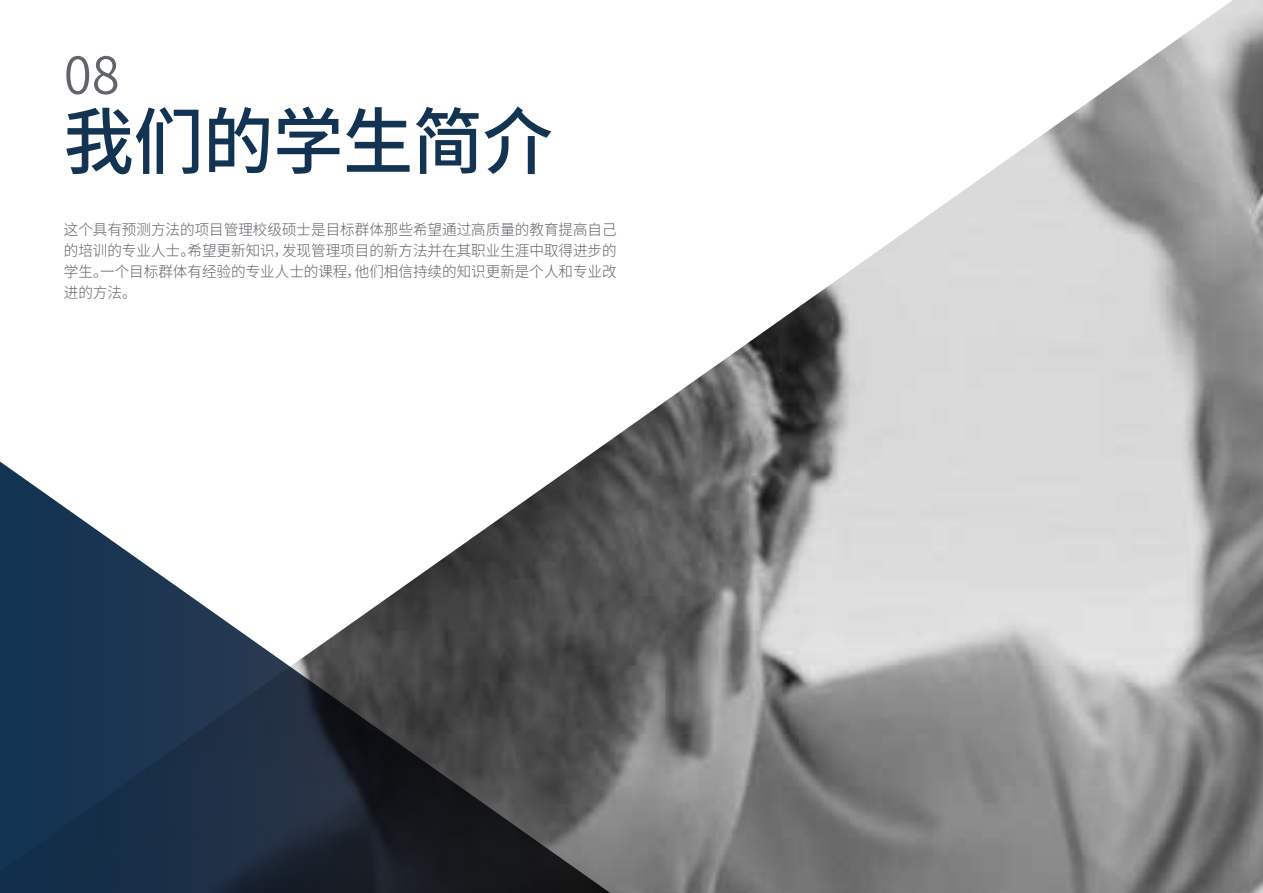
<style>
.page{position:relative;width:1263px;height:893px;background:#fff}
.page>*{position:absolute;margin:0;border:0;box-sizing:border-box;transform-origin:0 0}
.t1{font:500 72px "Source Han Sans CN";color:#123352}
.t2{font:52.5px "Source Han Sans CN";color:#61646a}
.t3{font:300 15px/21px "Source Han Sans CN";color:#61646a;text-align:justify}
</style>
<div class="page">
<img style="left:602px;top:0;width:661px;height:893px">
<svg style="left:0;top:446px;width:640px;height:447px"></svg>
<h2 class="t2" style="left:64px;top:45px;width:57px">08</h2>
<h1 class="t1" style="left:64px;top:101px;width:490px">我们的学生简介</h1>
<p class="t3" style="left:64px;top:219px;width:554px">这个具有预测方法的项目管理校级硕士是目标群体那些希望通过高质量的教育提高自己的培训的专业人士。希望更新知识，发现管理项目的新方法并在其职业生涯中取得进步的学生。一个目标群体有经验的专业人士的课程，他们相信持续的知识更新是个人和专业改进的方法。</p>
</div>
